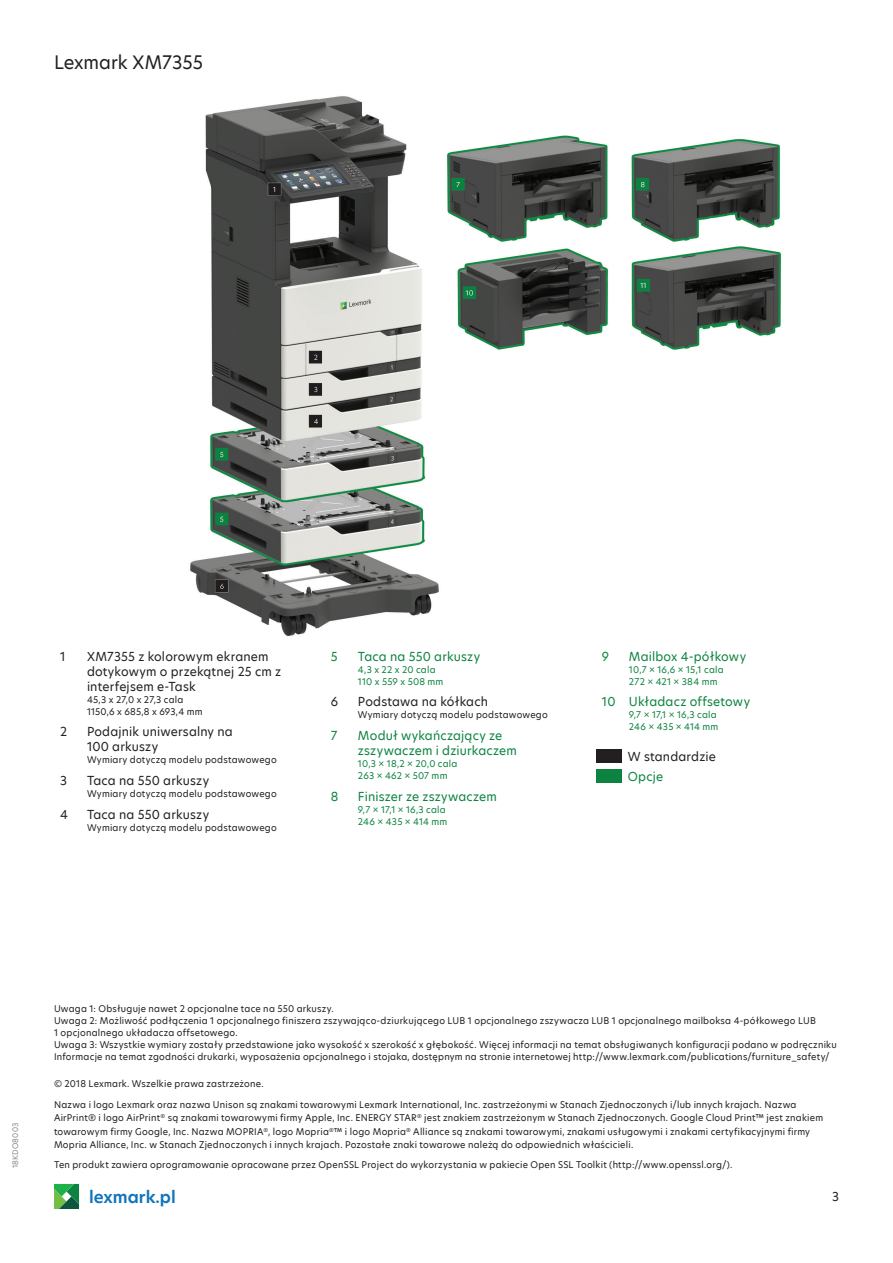
<style>
.page{position:relative;width:893px;height:1263px;background:#fff}
.page>*{position:absolute;margin:0;border:0;box-sizing:border-box;transform-origin:0 0}
.Title_-_secondary_he{font:18px "TP Hero";color:#231f20}
.URL{font:600 16.5px "TP Hero";color:#1074bc}
.Line_art_-_black{font:12px/15px "TP Hero";letter-spacing:.015em;color:#231f20}
.Line_art_-_green{font:12px/15px "TP Hero";letter-spacing:.015em;color:#0c8340}
.Copyright{font:9px/13.5px "TP Hero";letter-spacing:.025em;color:#231f20}
.Line_art_-_black_sma{font:9px/12px "TP Hero";letter-spacing:.025em;color:#231f20}
.Line_art_-_black-2{font:9px "TP Hero";letter-spacing:.025em;color:#231f20}
.Line_art_-_green-2{font:9px "TP Hero";letter-spacing:.02em;color:#0c8340}
.t1{font:7.5px "TP Hero";letter-spacing:.025em;color:#87898c}
</style>
<div class="page">
<svg style="left:54px;top:1184px;width:25px;height:25px"></svg>
<div style="left:596px;top:749px;width:26px;height:14px;background:#231f20"></div>
<div style="left:596px;top:769px;width:26px;height:14px;background:#0c8340"></div>
<img style="left:190px;top:96px;width:591px;height:540px">
<p class="Title_-_secondary_he" style="left:54px;top:50px;width:150px">Lexmark XM7355</p>
<p class="Line_art_-_black" style="left:60px;top:648px;width:7px">1</p>
<p class="Line_art_-_black" style="left:87px;top:648px;width:196px">XM7355 z kolorowym ekranem dotykowym o przekątnej 25 cm z interfejsem e-Task</p>
<p class="Line_art_-_black-2" style="left:87px;top:693px;width:98px">45,3 x 27,0 x 27,3 cala</p>
<p class="Line_art_-_black-2" style="left:87px;top:705px;width:117px">1150,6 x 685,8 x 693,4 mm</p>
<p class="Line_art_-_black" style="left:60px;top:724px;width:9px">2</p>
<p class="Line_art_-_black" style="left:87px;top:724px;width:147px">Podajnik uniwersalny na<br>100 arkuszy</p>
<p class="Line_art_-_black-2" style="left:87px;top:754px;width:191px">Wymiary dotyczą modelu podstawowego</p>
<p class="Line_art_-_black" style="left:60px;top:773px;width:8px">3</p>
<p class="Line_art_-_black" style="left:87px;top:773px;width:124px">Taca na 550 arkuszy</p>
<p class="Line_art_-_black-2" style="left:87px;top:787px;width:191px">Wymiary dotyczą modelu podstawowego</p>
<p class="Line_art_-_black" style="left:60px;top:806px;width:9px">4</p>
<p class="Line_art_-_black" style="left:87px;top:806px;width:124px">Taca na 550 arkuszy</p>
<p class="Line_art_-_black-2" style="left:87px;top:821px;width:191px">Wymiary dotyczą modelu podstawowego</p>
<p class="Line_art_-_green" style="left:331px;top:648px;width:8px">5</p>
<p class="Line_art_-_green" style="left:358px;top:648px;width:124px">Taca na 550 arkuszy</p>
<p class="Line_art_-_green-2" style="left:358px;top:663px;width:79px">4,3 x 22 x 20 cala</p>
<p class="Line_art_-_green-2" style="left:358px;top:675px;width:87px">110 x 559 x 508 mm</p>
<p class="Line_art_-_black" style="left:331px;top:694px;width:9px">6</p>
<p class="Line_art_-_black" style="left:358px;top:694px;width:132px">Podstawa na kółkach</p>
<p class="Line_art_-_black-2" style="left:358px;top:709px;width:191px">Wymiary dotyczą modelu podstawowego</p>
<p class="Line_art_-_green" style="left:331px;top:728px;width:8px">7</p>
<p class="Line_art_-_green" style="left:358px;top:728px;width:160px">Moduł wykańczający ze zszywaczem i dziurkaczem</p>
<p class="Line_art_-_green-2" style="left:358px;top:757px;width:101px">10,3 × 18,2 × 20,0 cala</p>
<p class="Line_art_-_green-2" style="left:358px;top:769px;width:91px">263 × 462 × 507 mm</p>
<p class="Line_art_-_green" style="left:331px;top:788px;width:9px">8</p>
<p class="Line_art_-_green" style="left:358px;top:788px;width:141px">Finiszer ze zszywaczem</p>
<p class="Line_art_-_green-2" style="left:358px;top:803px;width:89px">9,7 × 17,1 × 16,3 cala</p>
<p class="Line_art_-_green-2" style="left:358px;top:815px;width:91px">246 × 435 × 414 mm</p>
<p class="Line_art_-_green" style="left:602px;top:648px;width:9px">9</p>
<p class="Line_art_-_green" style="left:629px;top:648px;width:119px">Mailbox 4-półkowy</p>
<p class="Line_art_-_green-2" style="left:629px;top:663px;width:96px">10,7 × 16,6 × 15,1 cala</p>
<p class="Line_art_-_green-2" style="left:629px;top:675px;width:90px">272 × 421 × 384 mm</p>
<p class="Line_art_-_green" style="left:602px;top:694px;width:15px">10</p>
<p class="Line_art_-_green" style="left:629px;top:694px;width:123px">Układacz offsetowy</p>
<p class="Line_art_-_green-2" style="left:629px;top:709px;width:89px">9,7 × 17,1 × 16,3 cala</p>
<p class="Line_art_-_green-2" style="left:629px;top:721px;width:91px">246 × 435 × 414 mm</p>
<p class="Line_art_-_black" style="left:628px;top:749px;width:90px">W standardzie</p>
<p class="Line_art_-_green" style="left:628px;top:769px;width:37px">Opcje</p>
<p class="t1" style="left:10px;top:1168px;width:47px;rotate:-90deg">18KDO8003</p>
<p class="Line_art_-_black_sma" style="left:54px;top:1003px;width:281px">Uwaga 1: Obsługuje nawet 2 opcjonalne tace na 550 arkuszy.</p>
<p class="Line_art_-_black_sma" style="left:54px;top:1015px;width:763px">Uwaga 2: Możliwość podłączenia 1 opcjonalnego finiszera zszywająco-dziurkującego LUB 1 opcjonalnego zszywacza LUB 1 opcjonalnego mailboksa 4-półkowego LUB<br>1 opcjonalnego układacza offsetowego.</p>
<p class="Line_art_-_black_sma" style="left:54px;top:1039px;width:784px">Uwaga 3: Wszystkie wymiary zostały przedstawione jako wysokość x szerokość x głębokość. Więcej informacji na temat obsługiwanych konfiguracji podano w podręczniku<br>Informacje na temat zgodności drukarki, wyposażenia opcjonalnego i stojaka, dostępnym na stronie internetowej http://www.lexmark.com/publications/furniture_safety/</p>
<p class="Copyright" style="left:54px;top:1077px;width:211px">© 2018 Lexmark. Wszelkie prawa zastrzeżone.</p>
<p class="Copyright" style="left:54px;top:1097px;width:771px">Nazwa i logo Lexmark oraz nazwa Unison są znakami towarowymi Lexmark International, Inc. zastrzeżonymi w Stanach Zjednoczonych i/lub innych krajach. Nazwa AirPrint® i logo AirPrint<sup>®</sup> są znakami towarowymi firmy Apple, Inc. ENERGY STAR<sup>®</sup> jest znakiem zastrzeżonym w Stanach Zjednoczonych. Google Cloud Print™ jest znakiem towarowym firmy Google, Inc. Nazwa MOPRIA<sup>®</sup>, logo Mopria<sup>®</sup>™ i logo Mopria<sup>®</sup> Alliance są znakami towarowymi, znakami usługowymi i znakami certyfikacyjnymi firmy Mopria Alliance, Inc. w Stanach Zjednoczonych i innych krajach. Pozostałe znaki towarowe należą do odpowiednich właścicieli.</p>
<p class="Copyright" style="left:54px;top:1158px;width:680px">Ten produkt zawiera oprogramowanie opracowane przez OpenSSL Project do wykorzystania w pakiecie Open SSL Toolkit (http://www.openssl.org/).</p>
<p class="URL" style="left:89px;top:1186px;width:88px">lexmark.pl</p>
<h3 class="Line_art_-_black" style="left:832px;top:1189px;width:8px">3</h3>
</div>
